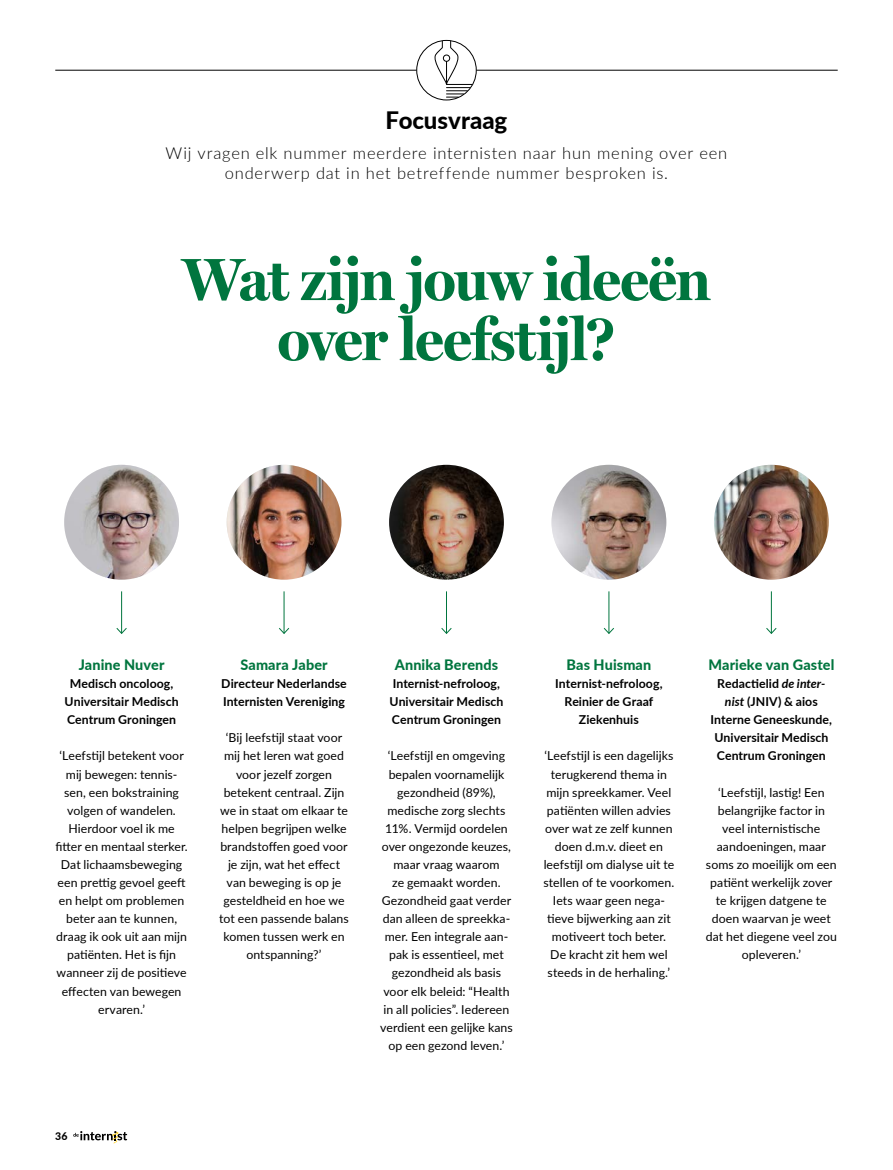
<style>
.page{position:relative;width:893px;height:1170px;background:#fff}
.page>*{position:absolute;margin:0;border:0;box-sizing:border-box;transform-origin:0 0}
.t1{font:700 60px/60px "Miller Display";letter-spacing:-.015em;color:#00753e;text-align:center}
.t2{font:800 24px "Lato";color:#000}
.t3{font:300 16.5px/19.5px "Lato";letter-spacing:.045em;color:#000;text-align:center}
.t4{font:800 14.4px "Lato";letter-spacing:.01em;color:#00753e}
.t5{font:12.3px/18px "Lato";letter-spacing:.005em;color:#000;text-align:center}
.t6{font:700 12.3px/18px "Lato";letter-spacing:.005em;color:#000;text-align:center}
.t7{font:800 10.5px "Lato";color:#000}
.s1{font-style:italic}
</style>
<div class="page">
<img style="left:64px;top:465px;width:115px;height:114px;border-radius:57px">
<hr style="left:121px;top:591px;width:1px;height:42px;background:#00753e">
<svg style="left:116px;top:627px;width:11px;height:7px"></svg>
<img style="left:227px;top:465px;width:114px;height:114px;border-radius:57px">
<hr style="left:284px;top:591px;width:1px;height:42px;background:#00753e">
<svg style="left:279px;top:627px;width:11px;height:7px"></svg>
<img style="left:389px;top:465px;width:115px;height:114px;border-radius:57px">
<hr style="left:446px;top:591px;width:1px;height:42px;background:#00753e">
<svg style="left:441px;top:628px;width:11px;height:6px"></svg>
<img style="left:551px;top:465px;width:115px;height:114px;border-radius:57px">
<hr style="left:609px;top:591px;width:1px;height:42px;background:#00753e">
<svg style="left:603px;top:627px;width:11px;height:7px"></svg>
<img style="left:714px;top:465px;width:115px;height:114px;border-radius:57px">
<hr style="left:771px;top:591px;width:1px;height:42px;background:#00753e">
<svg style="left:766px;top:627px;width:11px;height:7px"></svg>
<svg style="left:73px;top:1131px;width:54px;height:12px"></svg>
<hr style="left:55px;top:70px;width:362px;height:1px;background:#000">
<hr style="left:476px;top:70px;width:362px;height:1px;background:#000">
<div style="left:416px;top:40px;width:61px;height:60px;border:1px solid #000;border-radius:50%"></div>
<svg style="left:432px;top:40px;width:40px;height:58px"></svg>
<h2 class="t2" style="left:386px;top:102px;width:123px">Focusvraag</h2>
<h3 class="t3" style="left:166px;top:145px;width:563px">Wij vragen elk nummer meerdere internisten naar hun mening over een onderwerp dat in het betreffende nummer besproken is.</h3>
<h1 class="t1" style="left:182px;top:254px;width:530px">Wat zijn jouw ideeën over leefstijl?</h1>
<p class="t4" style="left:79px;top:654px;width:87px">Janine Nuver</p>
<p class="t6" style="left:65px;top:674px;width:115px">Medisch oncoloog,<br>Universitair Medisch<br>Centrum Groningen</p>
<p class="t5" style="left:55px;top:746px;width:134px">‘Leefstijl betekent voor mij bewegen: tennis&shy;sen, een bokstraining volgen of wandelen.<br>Hierdoor voel ik me fitter en mentaal sterker.<br>Dat lichaamsbeweging een prettig gevoel geeft en helpt om problemen beter aan te kunnen, draag ik ook uit aan mijn patiënten. Het is fijn wanneer zij de positieve effecten van bewegen ervaren.’</p>
<p class="t7" style="left:55px;top:1130px;width:14px">36</p>
<p class="t4" style="left:240px;top:654px;width:89px">Samara Jaber</p>
<p class="t6" style="left:221px;top:674px;width:127px;text-align:left">Directeur Nederlandse<br>Internisten Vereniging</p>
<p class="t5" style="left:219px;top:728px;width:131px">‘Bij leefstijl staat voor mij het leren wat goed voor jezelf zorgen betekent centraal. Zijn we in staat om elkaar te helpen begrijpen welke brandstoffen goed voor je zijn, wat het effect van beweging is op je gesteldheid en hoe we tot een passende balans komen tussen werk en ontspanning?’</p>
<p class="t4" style="left:395px;top:654px;width:105px">Annika Berends</p>
<p class="t6" style="left:389px;top:674px;width:115px;text-align:left">Internist-nefroloog,<br>Universitair Medisch<br>Centrum Groningen</p>
<p class="t5" style="left:380px;top:746px;width:134px">‘Leefstijl en omgeving bepalen voornamelijk gezondheid (89%), medische zorg slechts<br>11%. Vermijd oordelen over ongezonde keuzes, maar vraag waarom<br>ze gemaakt worden.<br>Gezondheid gaat verder dan alleen de spreekka&shy;mer. Een integrale aan&shy;pak is essentieel, met gezondheid als basis voor elk beleid: “Health in all policies”. Iedereen verdient een gelijke kans op een gezond leven.’</p>
<p class="t4" style="left:566px;top:654px;width:86px">Bas Huisman</p>
<p class="t6" style="left:555px;top:674px;width:109px">Internist-nefroloog,<br>Reinier de Graaf<br>Ziekenhuis</p>
<p class="t5" style="left:543px;top:746px;width:132px">‘Leefstijl is een dagelijks terugkerend thema in mijn spreekkamer. Veel patiënten willen advies over wat ze zelf kunnen doen d.m.v. dieet en leefstijl om dialyse uit te stellen of te voorkomen.<br>Iets waar geen nega&shy;tieve bijwerking aan zit motiveert toch beter.<br>De kracht zit hem wel steeds in de herhaling.’</p>
<p class="t4" style="left:708px;top:654px;width:128px">Marieke van Gastel</p>
<p class="t6" style="left:711px;top:674px;width:123px">Redactielid <span class="s1">de inter&shy;nist</span> (JNIV) &amp; aios<br>Interne Geneeskunde,<br>Universitair Medisch<br>Centrum Groningen</p>
<p class="t5" style="left:706px;top:782px;width:133px">‘Leefstijl, lastig! Een belangrijke factor in veel internistische aandoeningen, maar soms zo moeilijk om een patiënt werkelijk zover te krijgen datgene te doen waarvan je weet dat het diegene veel zou opleveren.’</p>
</div>
